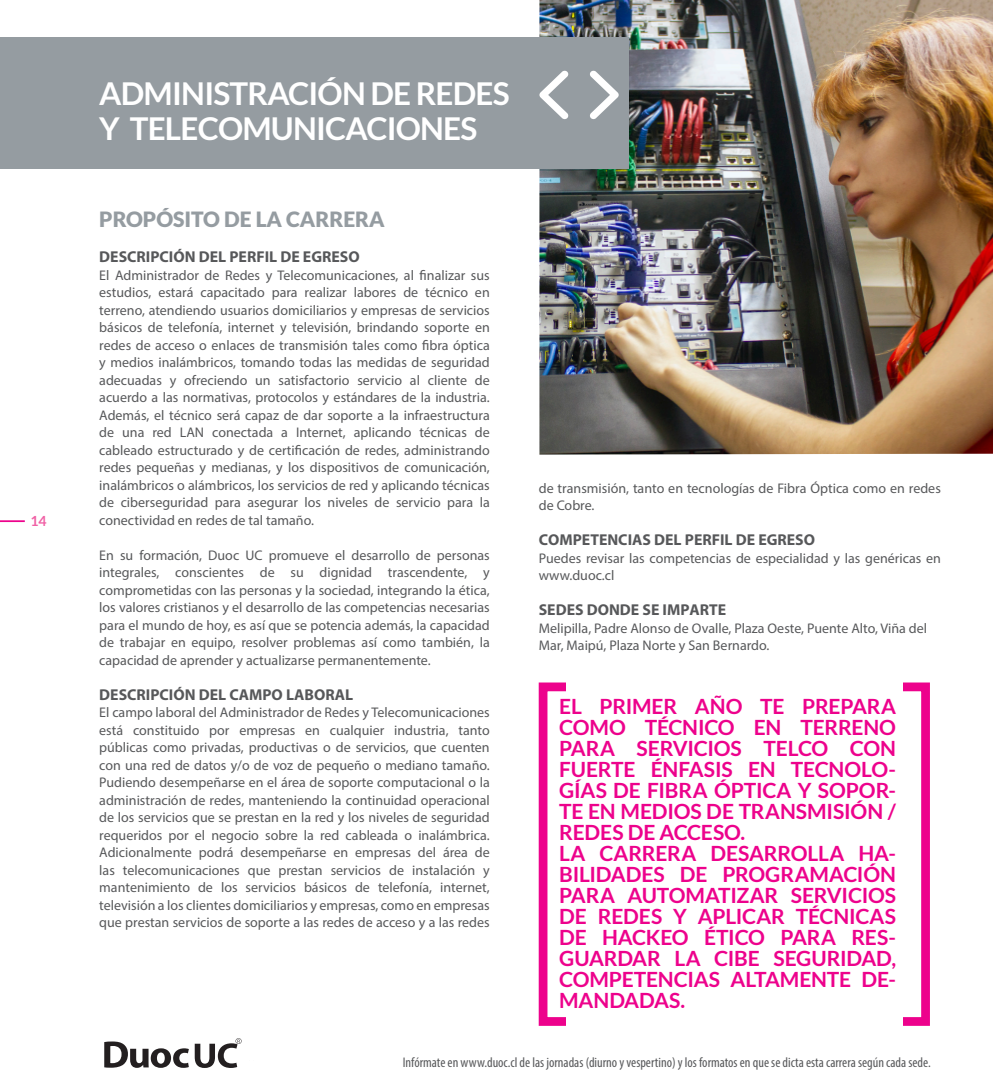
<style>
.page{position:relative;width:993px;height:1092px;background:#fff}
.page>*{position:absolute;margin:0;border:0;box-sizing:border-box;transform-origin:0 0}
.t1{font:700 31.5px/35px "Lato";letter-spacing:-.025em;color:#fff}
.t2{font:700 21px/21px "Lato";letter-spacing:-.005em;color:#ed028c;text-align:justify}
.t3{font:900 21px "Lato";color:#959ca1}
.t4{font:700 15.75px "Myriad Pro";color:#57585a}
.t5{font:14px/17.5px "Myriad Pro";color:#57585a;text-align:justify}
.t6{font:condensed 14px "Myriad Pro";color:#57585a}
.t7{font:700 14px "Lato";color:#f061a5}
</style>
<div class="page">
<svg style="left:104px;top:1041px;width:85px;height:26px"></svg>
<svg style="left:195px;top:1038px;width:46px;height:29px"></svg>
<hr style="left:0;top:520px;width:25px;height:2px;background:#ed028c">
<img style="left:539px;top:0;width:453px;height:454px">
<div style="left:0;top:37px;width:628px;height:131px;background:#959ca1"></div>
<svg style="left:590px;top:70px;width:29px;height:49px"></svg>
<svg style="left:539px;top:70px;width:29px;height:49px"></svg>
<div style="left:538px;top:682px;width:391px;height:343px;border:9px solid #ed028c"></div>
<div style="left:566px;top:675px;width:336px;height:376px;background:#fff"></div>
<p class="t7" style="left:31px;top:512px;width:18px">14</p>
<p class="t1" style="left:99px;top:76px;width:412px">ADMINISTRACIÓN DE REDES<br>Y TELECOMUNICACIONES</p>
<p class="t3" style="left:99px;top:207px;width:287px">PROPÓSITO DE LA CARRERA</p>
<p class="t4" style="left:99px;top:246px;width:262px">DESCRIPCIÓN DEL PERFIL DE EGRESO</p>
<p class="t5" style="left:99px;top:266px;width:392px">El Administrador de Redes y Telecomunicaciones, al finalizar sus estudios, estará capacitado para realizar labores de técnico en terreno, atendiendo usuarios domiciliarios y empresas de servicios básicos de telefonía, internet y televisión, brindando soporte en redes de acceso o enlaces de transmisión tales como fibra óptica y medios inalámbricos, tomando todas las medidas de seguridad adecuadas y ofreciendo un satisfactorio servicio al cliente de acuerdo a las normativas, protocolos y estándares de la industria.<br>Además, el técnico será capaz de dar soporte a la infraestructura de una red LAN conectada a Internet, aplicando técnicas de cableado estructurado y de certificación de redes, administrando redes pequeñas y medianas, y los dispositivos de comunicación, inalámbricos o alámbricos, los servicios de red y aplicando técnicas de ciberseguridad para asegurar los niveles de servicio para la conectividad en redes de tal tamaño.</p>
<p class="t5" style="left:99px;top:546px;width:392px">En su formación, Duoc UC promueve el desarrollo de personas integrales, conscientes de su dignidad trascendente, y comprometidas con las personas y la sociedad, integrando la ética, los valores cristianos y el desarrollo de las competencias necesarias para el mundo de hoy, es así que se potencia además, la capacidad de trabajar en equipo, resolver problemas así como también, la capacidad de aprender y actualizarse permanentemente.</p>
<p class="t4" style="left:99px;top:684px;width:255px">DESCRIPCIÓN DEL CAMPO LABORAL</p>
<p class="t5" style="left:99px;top:703px;width:392px">El campo laboral del Administrador de Redes y Telecomunicaciones está constituido por empresas en cualquier industria, tanto públicas como privadas, productivas o de servicios, que cuenten con una red de datos y/o de voz de pequeño o mediano tamaño.<br>Pudiendo desempeñarse en el área de soporte computacional o la administración de redes, manteniendo la continuidad operacional de los servicios que se prestan en la red y los niveles de seguridad requeridos por el negocio sobre la red cableada o inalámbrica.<br>Adicionalmente podrá desempeñarse en empresas del área de las telecomunicaciones que prestan servicios de instalación y mantenimiento de los servicios básicos de telefonía, internet, televisión a los clientes domiciliarios y empresas, como en empresas que prestan servicios de soporte a las redes de acceso y a las redes</p>
<p class="t5" style="left:538px;top:479px;width:403px">de transmisión, tanto en tecnologías de Fibra Óptica como en redes de Cobre.</p>
<p class="t4" style="left:538px;top:529px;width:278px">COMPETENCIAS DEL PERFIL DE EGRESO</p>
<p class="t5" style="left:538px;top:549px;width:403px">Puedes revisar las competencias de especialidad y las genéricas en www.duoc.cl</p>
<p class="t4" style="left:538px;top:599px;width:189px">SEDES DONDE SE IMPARTE</p>
<p class="t5" style="left:538px;top:619px;width:390px">Melipilla, Padre Alonso de Ovalle, Plaza Oeste, Puente Alto, Viña del<br>Mar, Maipú, Plaza Norte y San Bernardo.</p>
<p class="t2" style="left:559px;top:695px;width:338px">EL PRIMER AÑO TE PREPARA COMO TÉCNICO EN TERRENO PARA SERVICIOS TELCO CON FUERTE ÉNFASIS EN TECNOLO-GÍAS DE FIBRA ÓPTICA Y SOPOR-TE EN MEDIOS DE TRANSMISIÓN / REDES DE ACCESO.</p>
<p class="t2" style="left:559px;top:842px;width:338px">LA CARRERA DESARROLLA HA-BILIDADES DE PROGRAMACIÓN PARA AUTOMATIZAR SERVICIOS DE REDES Y APLICAR TÉCNICAS DE HACKEO ÉTICO PARA RES-GUARDAR LA CIBE SEGURIDAD, COMPETENCIAS ALTAMENTE DE-MANDADAS.</p>
<p class="t6" style="left:402px;top:1054px;width:529px">Infórmate en www.duoc.cl de las jornadas (diurno y vespertino) y los formatos en que se dicta esta carrera según cada sede.</p>
</div>
